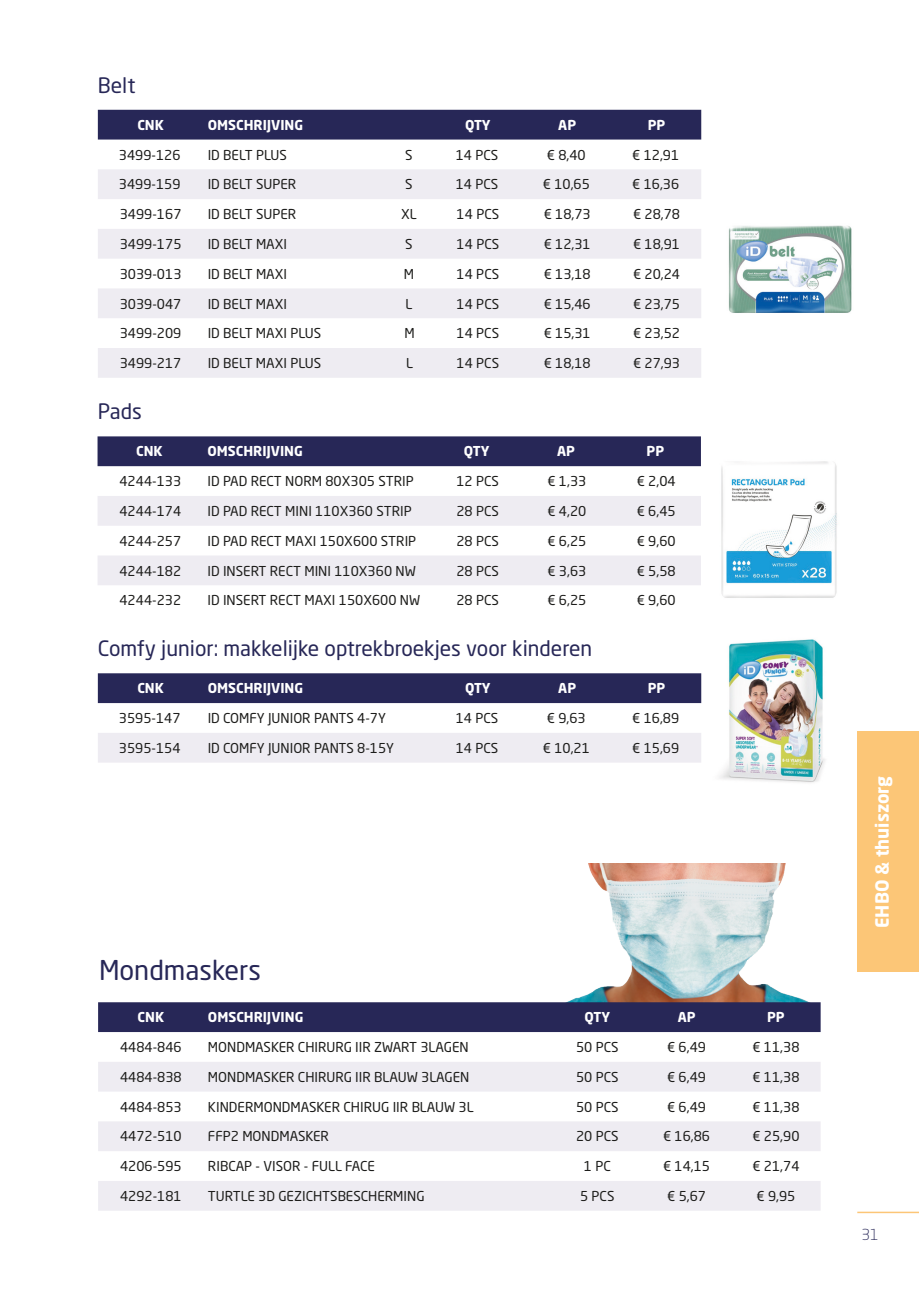
<style>
.page{position:relative;width:919px;height:1289px;background:#fff}
.page>*{position:absolute;margin:0;border:0;box-sizing:border-box;transform-origin:0 0}
.t1{font:27px "Neo Sans W1 G";color:#272757}
.t2{font:21px "Neo Sans W1 G";color:#272757}
.t3{font:700 18px "Neo Sans W1 G";color:#fff}
.t4{font:300 15px "Neo Sans W1 G";color:#272757}
.t5{font:13.5px "Neo Sans W1 G";color:#1d1d1b}
.t6{font:700 13.5px "Neo Sans W1 G";color:#fff}
</style>
<div class="page">
<hr style="left:857px;top:1211px;width:61px;height:2px;background:#fcc677">
<div style="left:857px;top:732px;width:61px;height:240px;background:#fcc677"></div>
<div style="left:98px;top:673px;width:603px;height:30px;background:#272757"></div>
<div style="left:98px;top:733px;width:603px;height:29px;background:#eeecf2"></div>
<div style="left:98px;top:110px;width:603px;height:29px;background:#272757"></div>
<svg style="left:98px;top:169px;width:603px;height:209px;fill:#eeecf2"></svg>
<img style="left:728px;top:225px;width:124px;height:88px">
<img style="left:719px;top:639px;width:106px;height:144px">
<img style="left:567px;top:863px;width:242px;height:139px">
<div style="left:98px;top:1002px;width:722px;height:30px;background:#272757"></div>
<svg style="left:98px;top:1062px;width:722px;height:148px;fill:#eeecf2"></svg>
<div style="left:97px;top:436px;width:604px;height:30px;background:#272757"></div>
<svg style="left:98px;top:496px;width:603px;height:89px;fill:#eeecf2"></svg>
<img style="left:721px;top:461px;width:116px;height:137px">
<h2 class="t2" style="left:98px;top:72px;width:39px">Belt</h2>
<p class="t6" style="left:137px;top:116px;width:28px">CNK</p>
<p class="t6" style="left:208px;top:116px;width:97px">OMSCHRIJVING</p>
<p class="t6" style="left:465px;top:116px;width:27px">QTY</p>
<p class="t6" style="left:558px;top:116px;width:19px">AP</p>
<p class="t6" style="left:647px;top:116px;width:19px">PP</p>
<p class="t5" style="left:119px;top:146px;width:63px">3499-126</p>
<p class="t5" style="left:208px;top:146px;width:81px">ID BELT PLUS</p>
<p class="t5" style="left:405px;top:146px;width:9px">S</p>
<p class="t5" style="left:455px;top:146px;width:44px">14 PCS</p>
<p class="t5" style="left:547px;top:146px;width:40px">€ 8,40</p>
<p class="t5" style="left:632px;top:146px;width:49px">€ 12,91</p>
<p class="t5" style="left:119px;top:176px;width:63px">3499-159</p>
<p class="t5" style="left:208px;top:176px;width:90px">ID BELT SUPER</p>
<p class="t5" style="left:405px;top:176px;width:9px">S</p>
<p class="t5" style="left:455px;top:176px;width:44px">14 PCS</p>
<p class="t5" style="left:542px;top:176px;width:49px">€ 10,65</p>
<p class="t5" style="left:632px;top:176px;width:49px">€ 16,36</p>
<p class="t5" style="left:120px;top:206px;width:63px">3499-167</p>
<p class="t5" style="left:208px;top:206px;width:90px">ID BELT SUPER</p>
<p class="t5" style="left:401px;top:206px;width:17px">XL</p>
<p class="t5" style="left:456px;top:206px;width:44px">14 PCS</p>
<p class="t5" style="left:543px;top:206px;width:49px">€ 18,73</p>
<p class="t5" style="left:633px;top:206px;width:49px">€ 28,78</p>
<p class="t5" style="left:120px;top:236px;width:63px">3499-175</p>
<p class="t5" style="left:208px;top:236px;width:81px">ID BELT MAXI</p>
<p class="t5" style="left:405px;top:236px;width:9px">S</p>
<p class="t5" style="left:456px;top:236px;width:44px">14 PCS</p>
<p class="t5" style="left:543px;top:236px;width:49px">€ 12,31</p>
<p class="t5" style="left:633px;top:236px;width:49px">€ 18,91</p>
<p class="t5" style="left:120px;top:265px;width:63px">3039-013</p>
<p class="t5" style="left:208px;top:265px;width:81px">ID BELT MAXI</p>
<p class="t5" style="left:404px;top:265px;width:12px">M</p>
<p class="t5" style="left:456px;top:265px;width:44px">14 PCS</p>
<p class="t5" style="left:543px;top:265px;width:49px">€ 13,18</p>
<p class="t5" style="left:633px;top:265px;width:49px">€ 20,24</p>
<p class="t5" style="left:120px;top:295px;width:63px">3039-047</p>
<p class="t5" style="left:208px;top:295px;width:81px">ID BELT MAXI</p>
<p class="t5" style="left:405px;top:295px;width:8px">L</p>
<p class="t5" style="left:456px;top:295px;width:44px">14 PCS</p>
<p class="t5" style="left:543px;top:295px;width:49px">€ 15,46</p>
<p class="t5" style="left:633px;top:295px;width:49px">€ 23,75</p>
<p class="t5" style="left:120px;top:325px;width:63px">3499-209</p>
<p class="t5" style="left:208px;top:325px;width:115px">ID BELT MAXI PLUS</p>
<p class="t5" style="left:404px;top:325px;width:12px">M</p>
<p class="t5" style="left:456px;top:325px;width:44px">14 PCS</p>
<p class="t5" style="left:543px;top:325px;width:49px">€ 15,31</p>
<p class="t5" style="left:633px;top:325px;width:49px">€ 23,52</p>
<p class="t5" style="left:120px;top:355px;width:63px">3499-217</p>
<p class="t5" style="left:208px;top:355px;width:115px">ID BELT MAXI PLUS</p>
<p class="t5" style="left:406px;top:355px;width:8px">L</p>
<p class="t5" style="left:456px;top:355px;width:44px">14 PCS</p>
<p class="t5" style="left:543px;top:355px;width:49px">€ 18,18</p>
<p class="t5" style="left:633px;top:355px;width:49px">€ 27,93</p>
<h2 class="t2" style="left:98px;top:399px;width:46px">Pads</h2>
<p class="t6" style="left:136px;top:443px;width:28px">CNK</p>
<p class="t6" style="left:207px;top:443px;width:97px">OMSCHRIJVING</p>
<p class="t6" style="left:464px;top:443px;width:27px">QTY</p>
<p class="t6" style="left:557px;top:443px;width:19px">AP</p>
<p class="t6" style="left:646px;top:443px;width:19px">PP</p>
<p class="t5" style="left:119px;top:473px;width:63px">4244-133</p>
<p class="t5" style="left:207px;top:473px;width:208px">ID PAD RECT NORM 80X305 STRIP</p>
<p class="t5" style="left:456px;top:473px;width:44px">12 PCS</p>
<p class="t5" style="left:547px;top:473px;width:40px">€ 1,33</p>
<p class="t5" style="left:636px;top:473px;width:40px">€ 2,04</p>
<p class="t5" style="left:119px;top:503px;width:63px">4244-174</p>
<p class="t5" style="left:207px;top:503px;width:206px">ID PAD RECT MINI 110X360 STRIP</p>
<p class="t5" style="left:456px;top:503px;width:44px">28 PCS</p>
<p class="t5" style="left:547px;top:503px;width:40px">€ 4,20</p>
<p class="t5" style="left:636px;top:503px;width:40px">€ 6,45</p>
<p class="t5" style="left:119px;top:532px;width:63px">4244-257</p>
<p class="t5" style="left:207px;top:532px;width:210px">ID PAD RECT MAXI 150X600 STRIP</p>
<p class="t5" style="left:456px;top:532px;width:44px">28 PCS</p>
<p class="t5" style="left:547px;top:532px;width:40px">€ 6,25</p>
<p class="t5" style="left:636px;top:532px;width:40px">€ 9,60</p>
<p class="t5" style="left:119px;top:562px;width:63px">4244-182</p>
<p class="t5" style="left:207px;top:562px;width:210px">ID INSERT RECT MINI 110X360 NW</p>
<p class="t5" style="left:456px;top:562px;width:44px">28 PCS</p>
<p class="t5" style="left:547px;top:562px;width:40px">€ 3,63</p>
<p class="t5" style="left:636px;top:562px;width:40px">€ 5,58</p>
<p class="t5" style="left:119px;top:592px;width:63px">4244-232</p>
<p class="t5" style="left:207px;top:592px;width:214px">ID INSERT RECT MAXI 150X600 NW</p>
<p class="t5" style="left:456px;top:592px;width:44px">28 PCS</p>
<p class="t5" style="left:547px;top:592px;width:40px">€ 6,25</p>
<p class="t5" style="left:636px;top:592px;width:40px">€ 9,60</p>
<h2 class="t2" style="left:98px;top:635px;width:496px">Comfy junior: makkelijke optrekbroekjes voor kinderen</h2>
<p class="t6" style="left:137px;top:679px;width:28px">CNK</p>
<p class="t6" style="left:208px;top:679px;width:97px">OMSCHRIJVING</p>
<p class="t6" style="left:465px;top:679px;width:27px">QTY</p>
<p class="t6" style="left:558px;top:679px;width:19px">AP</p>
<p class="t6" style="left:647px;top:679px;width:19px">PP</p>
<p class="t5" style="left:119px;top:710px;width:63px">3595-147</p>
<p class="t5" style="left:208px;top:710px;width:180px">ID COMFY JUNIOR PANTS 4-7Y</p>
<p class="t5" style="left:455px;top:710px;width:44px">14 PCS</p>
<p class="t5" style="left:547px;top:710px;width:40px">€ 9,63</p>
<p class="t5" style="left:632px;top:710px;width:49px">€ 16,89</p>
<p class="t5" style="left:119px;top:739px;width:63px">3595-154</p>
<p class="t5" style="left:208px;top:739px;width:188px">ID COMFY JUNIOR PANTS 8-15Y</p>
<p class="t5" style="left:455px;top:739px;width:44px">14 PCS</p>
<p class="t5" style="left:542px;top:739px;width:49px">€ 10,21</p>
<p class="t5" style="left:632px;top:739px;width:49px">€ 15,69</p>
<h1 class="t1" style="left:99px;top:953px;width:163px">Mondmaskers</h1>
<p class="t6" style="left:138px;top:1008px;width:28px">CNK</p>
<p class="t6" style="left:208px;top:1008px;width:97px">OMSCHRIJVING</p>
<p class="t6" style="left:584px;top:1008px;width:27px">QTY</p>
<p class="t6" style="left:677px;top:1008px;width:19px">AP</p>
<p class="t6" style="left:767px;top:1008px;width:19px">PP</p>
<p class="t5" style="left:120px;top:1038px;width:63px">4484-846</p>
<p class="t5" style="left:208px;top:1038px;width:262px">MONDMASKER CHIRURG IIR ZWART 3LAGEN</p>
<p class="t5" style="left:576px;top:1038px;width:44px">50 PCS</p>
<p class="t5" style="left:667px;top:1038px;width:40px">€ 6,49</p>
<p class="t5" style="left:752px;top:1038px;width:49px">€ 11,38</p>
<p class="t5" style="left:120px;top:1068px;width:63px">4484-838</p>
<p class="t5" style="left:208px;top:1068px;width:263px">MONDMASKER CHIRURG IIR BLAUW 3LAGEN</p>
<p class="t5" style="left:576px;top:1068px;width:44px">50 PCS</p>
<p class="t5" style="left:667px;top:1068px;width:40px">€ 6,49</p>
<p class="t5" style="left:752px;top:1068px;width:49px">€ 11,38</p>
<p class="t5" style="left:120px;top:1098px;width:63px">4484-853</p>
<p class="t5" style="left:208px;top:1098px;width:267px">KINDERMONDMASKER CHIRUG IIR BLAUW 3L</p>
<p class="t5" style="left:576px;top:1098px;width:44px">50 PCS</p>
<p class="t5" style="left:667px;top:1098px;width:40px">€ 6,49</p>
<p class="t5" style="left:752px;top:1098px;width:49px">€ 11,38</p>
<p class="t5" style="left:120px;top:1128px;width:63px">4472-510</p>
<p class="t5" style="left:208px;top:1128px;width:123px">FFP2 MONDMASKER</p>
<p class="t5" style="left:576px;top:1128px;width:44px">20 PCS</p>
<p class="t5" style="left:663px;top:1128px;width:49px">€ 16,86</p>
<p class="t5" style="left:752px;top:1128px;width:49px">€ 25,90</p>
<p class="t5" style="left:120px;top:1157px;width:63px">4206-595</p>
<p class="t5" style="left:208px;top:1157px;width:168px">RIBCAP - VISOR - FULL FACE</p>
<p class="t5" style="left:583px;top:1157px;width:28px">1 PC</p>
<p class="t5" style="left:663px;top:1157px;width:49px">€ 14,15</p>
<p class="t5" style="left:752px;top:1157px;width:49px">€ 21,74</p>
<p class="t5" style="left:120px;top:1187px;width:63px">4292-181</p>
<p class="t5" style="left:208px;top:1187px;width:218px">TURTLE 3D GEZICHTSBESCHERMING</p>
<p class="t5" style="left:580px;top:1187px;width:36px">5 PCS</p>
<p class="t5" style="left:667px;top:1187px;width:40px">€ 5,67</p>
<p class="t5" style="left:756px;top:1187px;width:40px">€ 9,95</p>
<h3 class="t3" style="left:870px;top:928px;width:153px;rotate:-90deg">EHBO &amp; thuiszorg</h3>
<p class="t4" style="left:861px;top:1225px;width:19px">31</p>
</div>
